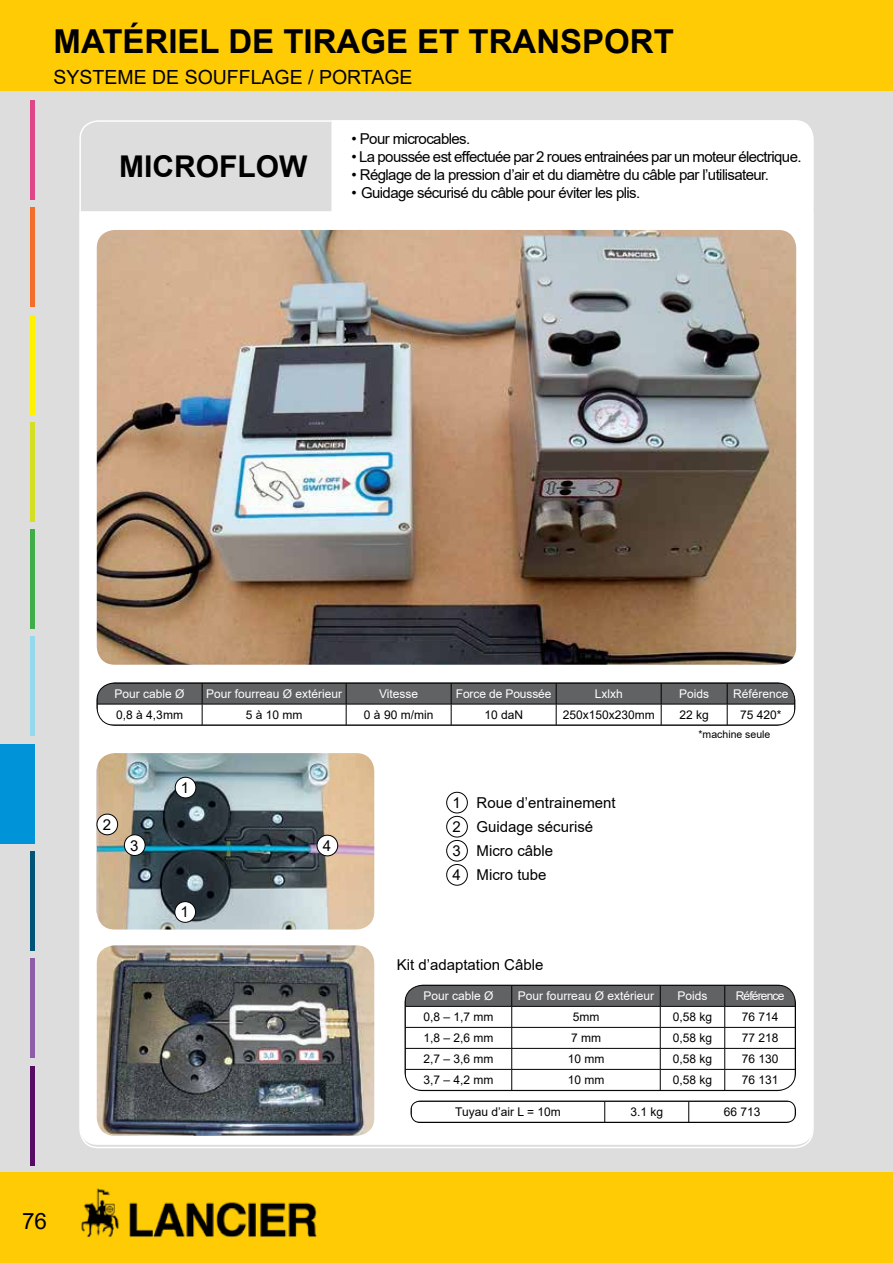
<style>
.page{position:relative;width:893px;height:1263px;background:#fff}
.page>*{position:absolute;margin:0;border:0;box-sizing:border-box;transform-origin:0 0}
.t1{font:700 33px "Arial";color:#000}
.t2{font:700 30px "Arial";color:#000}
.t3{font:22.5px "Arial";color:#000}
.t4{font:19.5px "Arial";color:#000}
.t5{font:15px "Arial";letter-spacing:-.04em;color:#000}
.t6{font:15px/24px "Arial";color:#000}
.t7{font:12px "Arial";color:#000}
.t8{font:12px "Arial";color:#fff}
.t9{font:12px "Arial";letter-spacing:-.07em;color:#fff}
.t10{font:10.5px "Arial";color:#000}
</style>
<div class="page">
<div style="left:0;top:0;width:893px;height:1190px;background:#ddd"></div>
<div style="left:0;top:1172px;width:893px;height:91px;background:#ffcb05"></div>
<img style="left:81px;top:1188px;width:236px;height:50px">
<div style="left:0;top:0;width:893px;height:90px;background:#ffcb05"></div>
<div style="left:80px;top:211px;width:733px;height:934px;background:#fff"></div>
<svg style="left:97px;top:683px;width:698px;height:42px;background:#a9a9aa"></svg>
<hr style="left:97px;top:725px;width:105px;height:1px;background:#000">
<hr style="left:202px;top:725px;width:144px;height:1px;background:#000">
<hr style="left:346px;top:725px;width:105px;height:1px;background:#000">
<hr style="left:451px;top:725px;width:105px;height:1px;background:#000">
<hr style="left:556px;top:725px;width:105px;height:1px;background:#000">
<hr style="left:661px;top:725px;width:66px;height:1px;background:#000">
<hr style="left:727px;top:725px;width:68px;height:1px;background:#000">
<div style="left:97px;top:683px;width:698px;height:42px;border:1px solid #000;border-radius:18px"></div>
<div style="left:331px;top:120px;width:482px;height:104px;background:#fff"></div>
<img style="left:97px;top:230px;width:699px;height:435px">
<img style="left:97px;top:753px;width:277px;height:176px">
<img style="left:97px;top:945px;width:277px;height:191px">
<div style="left:175px;top:777px;width:21px;height:21px;background:#fff;border-radius:50%"></div>
<div style="left:175px;top:777px;width:21px;height:21px;border:1px solid #000;border-radius:50%"></div>
<div style="left:175px;top:902px;width:21px;height:20px;background:#fff;border-radius:50%"></div>
<div style="left:175px;top:901px;width:21px;height:21px;border:1px solid #000;border-radius:50%"></div>
<div style="left:124px;top:835px;width:21px;height:20px;background:#fff;border-radius:50%"></div>
<div style="left:124px;top:835px;width:21px;height:21px;border:1px solid #000;border-radius:50%"></div>
<div style="left:97px;top:814px;width:21px;height:21px;background:#fff;border-radius:50%"></div>
<div style="left:97px;top:814px;width:21px;height:21px;border:1px solid #000;border-radius:50%"></div>
<div style="left:317px;top:835px;width:21px;height:21px;background:#fff;border-radius:50%"></div>
<div style="left:317px;top:835px;width:21px;height:21px;border:1px solid #000;border-radius:50%"></div>
<div style="left:447px;top:792px;width:20px;height:21px;background:#fff;border-radius:50%"></div>
<div style="left:446px;top:792px;width:22px;height:21px;border:1px solid #000;border-radius:50%"></div>
<div style="left:447px;top:840px;width:20px;height:21px;background:#fff;border-radius:50%"></div>
<div style="left:446px;top:840px;width:22px;height:21px;border:1px solid #000;border-radius:50%"></div>
<div style="left:447px;top:816px;width:20px;height:21px;background:#fff;border-radius:50%"></div>
<div style="left:446px;top:816px;width:22px;height:21px;border:1px solid #000;border-radius:50%"></div>
<div style="left:447px;top:864px;width:20px;height:21px;background:#fff;border-radius:50%"></div>
<div style="left:446px;top:864px;width:22px;height:21px;border:1px solid #000;border-radius:50%"></div>
<svg style="left:405px;top:985px;width:391px;height:105px;background:#d7d7d7"></svg>
<hr style="left:405px;top:1090px;width:107px;height:1px;background:#000">
<hr style="left:725px;top:1090px;width:70px;height:1px;background:#000">
<div style="left:405px;top:985px;width:391px;height:106px;border:1px solid #000;border-radius:18px"></div>
<div style="left:411px;top:1101px;width:385px;height:21px;background:#fff"></div>
<hr style="left:411px;top:1122px;width:194px;height:1px;background:#000">
<hr style="left:689px;top:1122px;width:106px;height:1px;background:#000">
<div style="left:411px;top:1101px;width:385px;height:22px;border:1px solid #000;border-radius:9px"></div>
<hr style="left:31px;top:100px;width:4px;height:100px;background:#df4687">
<hr style="left:31px;top:529px;width:4px;height:100px;background:#41ad49">
<hr style="left:31px;top:315px;width:4px;height:100px;background:#fff200">
<div style="left:0;top:744px;width:35px;height:100px;background:#0093d8"></div>
<hr style="left:31px;top:958px;width:4px;height:100px;background:#8d5da7">
<hr style="left:31px;top:207px;width:4px;height:100px;background:#f36e2b">
<hr style="left:31px;top:637px;width:4px;height:99px;background:#96d9ec">
<hr style="left:31px;top:422px;width:4px;height:100px;background:#d4de25">
<hr style="left:31px;top:851px;width:4px;height:100px;background:#005476">
<hr style="left:31px;top:1066px;width:4px;height:99px;background:#570c63">
<h1 class="t1" style="left:54px;top:18px;width:622px">MATÉRIEL DE TIRAGE ET TRANSPORT</h1>
<h3 class="t4" style="left:54px;top:63px;width:361px">SYSTEME DE SOUFFLAGE / PORTAGE</h3>
<h2 class="t2" style="left:119px;top:145px;width:190px">MICROFLOW</h2>
<p class="t5" style="left:352px;top:128px;width:120px">• Pour microcables.</p>
<p class="t5" style="left:352px;top:146px;width:451px">• La poussée est effectuée par 2 roues entrainées par un moteur électrique.</p>
<p class="t5" style="left:352px;top:164px;width:419px">• Réglage de la pression d’air et du diamètre du câble par l’utilisateur.</p>
<p class="t5" style="left:352px;top:182px;width:290px">• Guidage sécurisé du câble pour éviter les plis.</p>
<h3 class="t3" style="left:22px;top:1205px;width:27px">76</h3>
<p class="t8" style="left:115px;top:685px;width:72px">Pour cable Ø</p>
<p class="t8" style="left:206px;top:685px;width:138px">Pour fourreau Ø extérieur</p>
<p class="t8" style="left:379px;top:685px;width:41px">Vitesse</p>
<p class="t8" style="left:456px;top:685px;width:97px">Force de Poussée</p>
<p class="t8" style="left:595px;top:685px;width:30px">Lxlxh</p>
<p class="t8" style="left:679px;top:685px;width:32px">Poids</p>
<p class="t8" style="left:733px;top:685px;width:57px">Référence</p>
<p class="t7" style="left:116px;top:706px;width:68px">0,8 à 4,3mm</p>
<p class="t7" style="left:246px;top:706px;width:58px">5 à 10 mm</p>
<p class="t7" style="left:364px;top:706px;width:71px">0 à 90 m/min</p>
<p class="t7" style="left:484px;top:706px;width:40px">10 daN</p>
<p class="t7" style="left:563px;top:706px;width:94px">250x150x230mm</p>
<p class="t7" style="left:679px;top:706px;width:31px">22 kg</p>
<p class="t7" style="left:740px;top:706px;width:43px">75 420*</p>
<p class="t5" style="left:103px;top:814px;width:10px">2</p>
<p class="t5" style="left:130px;top:835px;width:10px">3</p>
<p class="t5" style="left:181px;top:777px;width:10px">1</p>
<p class="t5" style="left:181px;top:902px;width:10px">1</p>
<p class="t5" style="left:323px;top:835px;width:10px">4</p>
<p class="t5" style="left:452px;top:792px;width:10px">1</p>
<p class="t5" style="left:452px;top:841px;width:10px">3</p>
<p class="t5" style="left:452px;top:816px;width:10px">2</p>
<p class="t5" style="left:452px;top:865px;width:10px">4</p>
<p class="t6" style="left:476px;top:790px;width:141px">Roue d’entrainement<br>Guidage sécurisé<br>Micro câble<br>Micro tube</p>
<p class="t6" style="left:397px;top:953px;width:148px">Kit d’adaptation Câble</p>
<p class="t10" style="left:699px;top:727px;width:73px">*machine seule</p>
<p class="t8" style="left:423px;top:988px;width:72px">Pour cable Ø</p>
<p class="t8" style="left:518px;top:988px;width:138px">Pour fourreau Ø extérieur</p>
<p class="t8" style="left:677px;top:988px;width:32px">Poids</p>
<p class="t9" style="left:736px;top:988px;width:50px">Référence</p>
<p class="t7" style="left:423px;top:1009px;width:72px">0,8 – 1,7 mm</p>
<p class="t7" style="left:573px;top:1009px;width:28px">5mm</p>
<p class="t7" style="left:673px;top:1009px;width:41px">0,58 kg</p>
<p class="t7" style="left:742px;top:1009px;width:38px">76 714</p>
<p class="t7" style="left:423px;top:1030px;width:72px">1,8 – 2,6 mm</p>
<p class="t7" style="left:571px;top:1030px;width:31px">7 mm</p>
<p class="t7" style="left:673px;top:1030px;width:41px">0,58 kg</p>
<p class="t7" style="left:742px;top:1030px;width:38px">77 218</p>
<p class="t7" style="left:423px;top:1051px;width:72px">2,7 – 3,6 mm</p>
<p class="t7" style="left:568px;top:1051px;width:38px">10 mm</p>
<p class="t7" style="left:673px;top:1051px;width:41px">0,58 kg</p>
<p class="t7" style="left:742px;top:1051px;width:38px">76 130</p>
<p class="t7" style="left:423px;top:1072px;width:72px">3,7 – 4,2 mm</p>
<p class="t7" style="left:568px;top:1072px;width:38px">10 mm</p>
<p class="t7" style="left:673px;top:1072px;width:41px">0,58 kg</p>
<p class="t7" style="left:742px;top:1072px;width:38px">76 131</p>
<p class="t7" style="left:455px;top:1104px;width:107px">Tuyau d’air L = 10m</p>
<p class="t7" style="left:630px;top:1104px;width:34px">3.1 kg</p>
<p class="t7" style="left:724px;top:1104px;width:38px">66 713</p>
</div>
